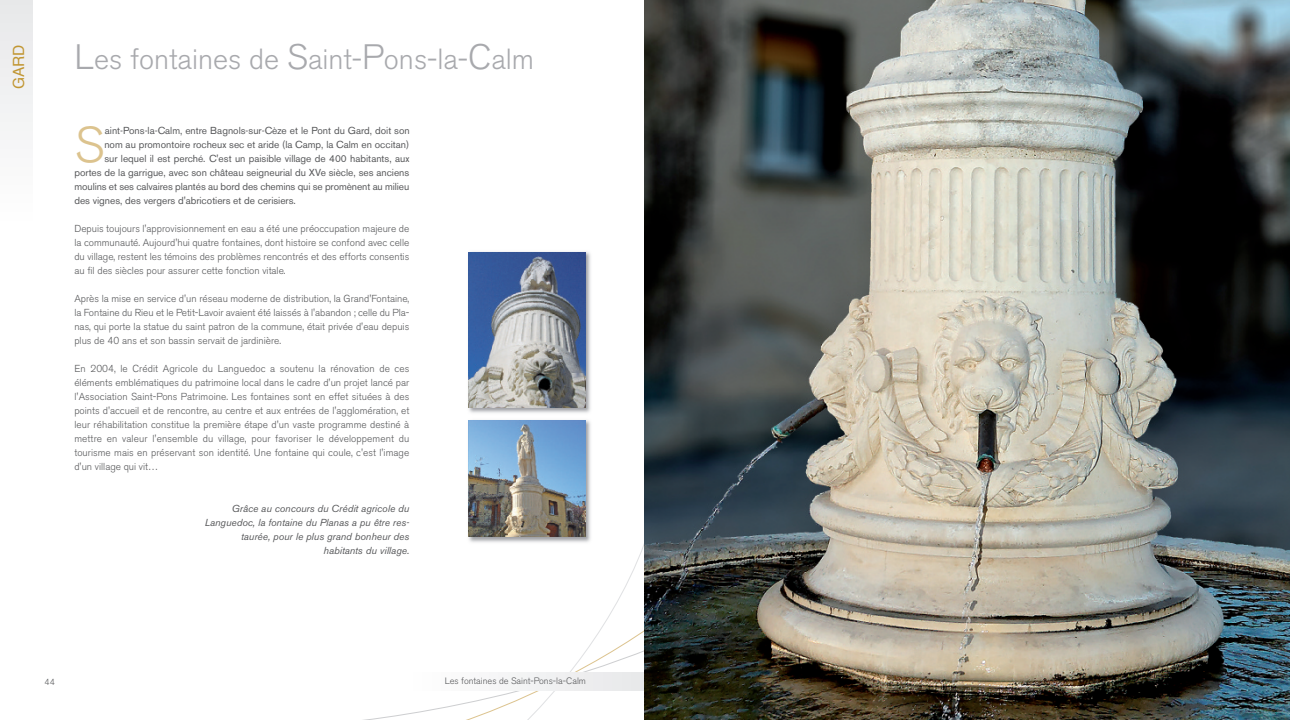
<style>
.page{position:relative;width:1290px;height:720px;background:#fff}
.page>*{position:absolute;margin:0;border:0;box-sizing:border-box;transform-origin:0 0}
.t1{font:300 49.7px "Akzidenz Grotesk BE";color:#dcc38e}
.t2{font:300 28.88px "Akzidenz Grotesk BE";color:#a8a9ad}
.t3{font:15.49px "Helvetica";color:#c19632}
.t4{font:300 10.06px/14px "Akzidenz Grotesk BE";color:#57585a;text-align:justify}
.t5{font:10.06px "Akzidenz Grotesk BE";color:#57585a}
.t6{font:italic 10.06px/14px "Akzidenz Grotesk BE";color:#57585a;text-align:right}
.t7{font:300 9.19px "Akzidenz Grotesk BE";color:#57585a}
.t8{font:300 8.75px "Akzidenz Grotesk BE";color:#57585a}
.s1{font-size:35px}
</style>
<div class="page">
<svg style="left:371px;top:522px;width:274px;height:197px"></svg>
<div style="left:409px;top:672px;width:241px;height:18px;background:#f2f3f4"></div>
<img style="left:465px;top:251px;width:129px;height:294px">
<img style="left:469px;top:252px;width:116px;height:155px">
<img style="left:469px;top:420px;width:116px;height:116px">
<div style="left:0;top:0;width:32px;height:223px;background:#f2f3f4"></div>
<img style="left:645px;top:0;width:645px;height:719px">
<h3 class="t3" style="left:12px;top:89px;width:46px;rotate:-90deg">GARD</h3>
<h2 class="t2" style="left:74px;top:47px;width:461px"><span class="s1">L</span>es fontaines de <span class="s1">S</span>aint-<span class="s1">P</span>ons-la-<span class="s1">C</span>alm</h2>
<h1 class="t1" style="left:74px;top:123px;width:32px">S</h1>
<p class="t5" style="left:105px;top:127px;width:306px">aint-Pons-la-Calm, entre Bagnols-sur-Cèze et le Pont du Gard, doit son</p>
<p class="t5" style="left:104px;top:141px;width:306px">nom au promontoire rocheux sec et aride (la Camp, la Calm en occitan)</p>
<p class="t5" style="left:104px;top:155px;width:306px">sur lequel il est perché. C'est un paisible village de 400 habitants, aux</p>
<p class="t5" style="left:74px;top:169px;width:336px">portes de la garrigue, avec son château seigneurial du XVe siècle, ses anciens</p>
<p class="t5" style="left:74px;top:183px;width:336px">moulins et ses calvaires plantés au bord des chemins qui se promènent au milieu</p>
<p class="t5" style="left:74px;top:197px;width:223px">des vignes, des vergers d'abricotiers et de cerisiers.</p>
<p class="t4" style="left:74px;top:222px;width:336px">Depuis toujours l'approvisionnement en eau a été une préoccupation majeure de la communauté. Aujourd'hui quatre fontaines, dont histoire se confond avec celle du village, restent les témoins des problèmes rencontrés et des efforts consentis au fil des siècles pour assurer cette fonction vitale.</p>
<p class="t4" style="left:74px;top:292px;width:336px">Après la mise en service d'un réseau moderne de distribution, la Grand'Fontaine, la Fontaine du Rieu et le Petit-Lavoir avaient été laissés à l'abandon ; celle du Pla&shy;nas, qui porte la statue du saint patron de la commune, était privée d'eau depuis plus de 40 ans et son bassin servait de jardinière.</p>
<p class="t4" style="left:74px;top:362px;width:336px">En 2004, le Crédit Agricole du Languedoc a soutenu la rénovation de ces éléments emblématiques du patrimoine local dans le cadre d'un projet lancé par l'Association Saint-Pons Patrimoine. Les fontaines sont en effet situées à des points d'accueil et de rencontre, au centre et aux entrées de l'agglomération, et leur réhabilitation constitue la première étape d'un vaste programme destiné à mettre en valeur l'ensemble du village, pour favoriser le développement du tourisme mais en préservant son identité. Une fontaine qui coule, c'est l'image d'un village qui vit…</p>
<p class="t6" style="left:205px;top:502px;width:206px">Grâce au concours du Crédit agricole du Languedoc, la fontaine du Planas a pu être res&shy;taurée, pour le plus grand bonheur des habitants du village.</p>
<p class="t8" style="left:45px;top:678px;width:12px">44</p>
<p class="t7" style="left:445px;top:676px;width:143px">Les fontaines de Saint-Pons-la-Calm</p>
</div>
